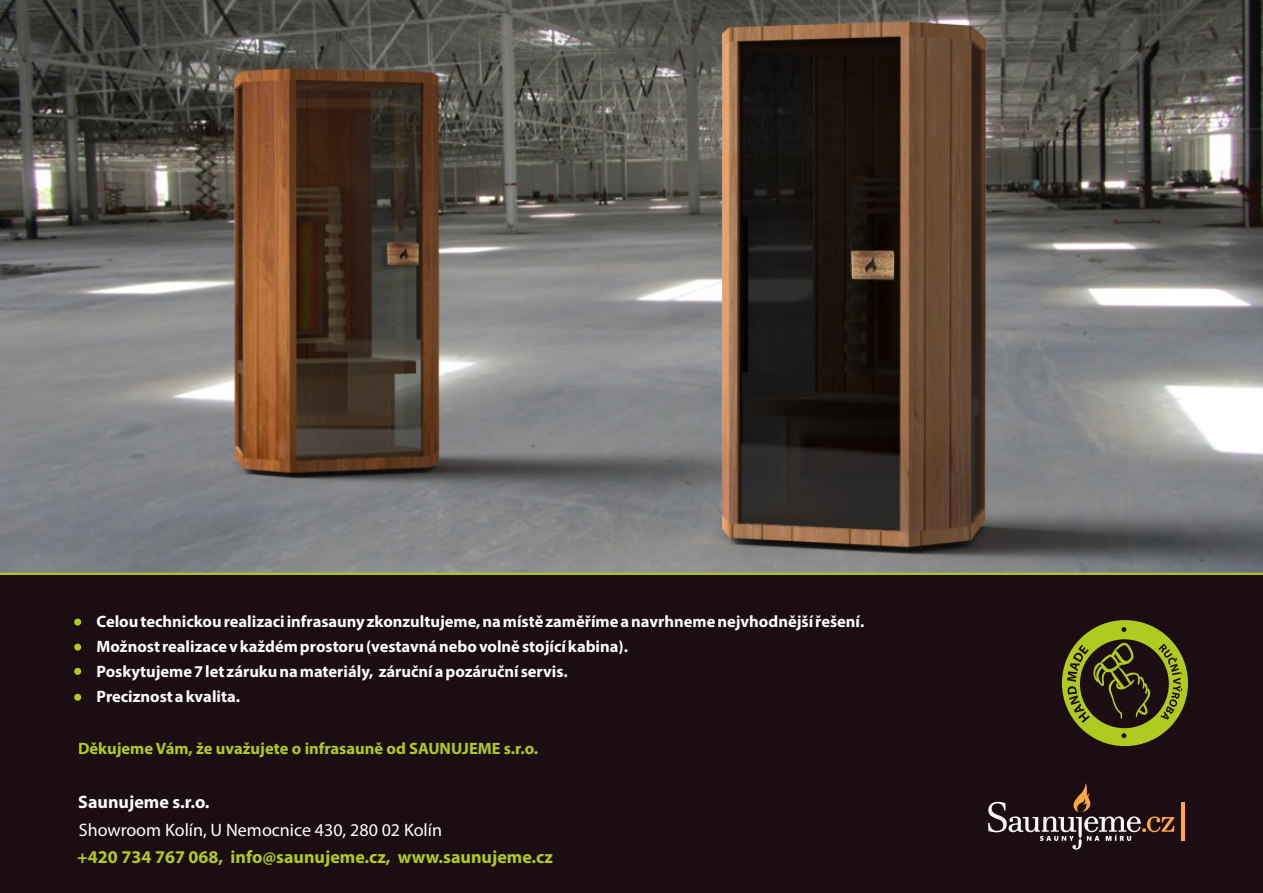
<style>
.page{position:relative;width:1263px;height:893px;background:#fff}
.page>*{position:absolute;margin:0;border:0;box-sizing:border-box;transform-origin:0 0}
.t1{font:700 18px "Myriad Pro";color:#b0cb1f}
.t2{font:18px "Myriad Pro";color:#fefefe}
.t3{font:700 18px "Myriad Pro";color:#fefefe}
.t4{font:700 16.5px/25px "Myriad Pro";color:#fefefe}
.t5{font:700 16.5px "Myriad Pro";color:#b0cb1f}
</style>
<div class="page">
<img style="left:0;top:0;width:1263px;height:573px">
<div style="left:0;top:574px;width:1263px;height:319px;background:#1c0d12"></div>
<hr style="left:0;top:573px;width:1263px;height:2px;background:#b0cb1f">
<div style="left:74px;top:619px;width:7px;height:7px;background:#b0cb1f;border-radius:50%"></div>
<div style="left:74px;top:644px;width:7px;height:7px;background:#b0cb1f;border-radius:50%"></div>
<div style="left:74px;top:668px;width:7px;height:7px;background:#b0cb1f;border-radius:50%"></div>
<div style="left:74px;top:694px;width:7px;height:7px;background:#b0cb1f;border-radius:50%"></div>
<svg style="left:1062px;top:620px;width:126px;height:126px"></svg>
<svg style="left:988px;top:783px;width:186px;height:67px"></svg>
<hr style="left:1181px;top:802px;width:4px;height:39px;background:#ffa842">
<p class="t4" style="left:97px;top:610px;width:769px">Celou technickou realizaci infrasauny zkonzultujeme, na místě zaměříme a navrhneme nejvhodnější řešení.<br>Možnost realizace v každém prostoru (vestavná nebo volně stojící kabina).<br>Poskytujeme 7 let záruku na materiály, záruční a pozáruční servis.</p>
<p class="t4" style="left:97px;top:685px;width:145px">Preciznost a kvalita.</p>
<p class="t5" style="left:78px;top:741px;width:461px">Děkujeme Vám, že uvažujete o infrasauně od SAUNUJEME s.r.o.</p>
<p class="t3" style="left:78px;top:795px;width:133px">Saunujeme s.r.o.</p>
<p class="t1" style="left:77px;top:850px;width:477px">+420 734 767 068, info@saunujeme.cz, www.saunujeme.cz</p>
<p class="t2" style="left:79px;top:823px;width:365px">Showroom Kolín, U Nemocnice 430, 280 02 Kolín</p>
</div>
